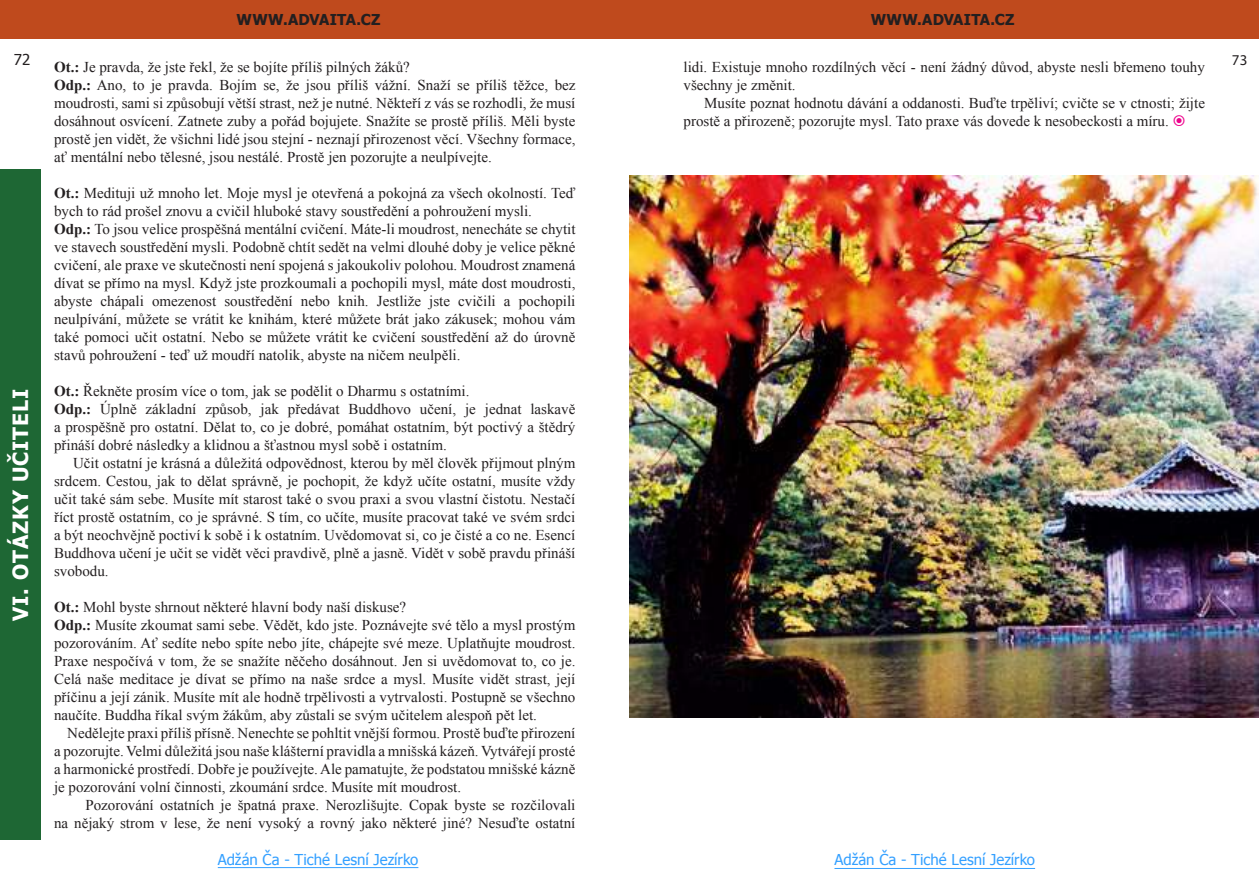
<style>
.page{position:relative;width:1259px;height:893px;background:#fff}
.page>*{position:absolute;margin:0;border:0;box-sizing:border-box;transform-origin:0 0}
.t1{font:700 21px "Tahoma";letter-spacing:.045em;color:#fff}
.t2{font:15px/18px "Times New Roman";color:#231f20}
.t3{font:15px "Tahoma";color:#34a0ff}
.t4{font:700 15px "Tahoma";letter-spacing:.015em;color:#231f20}
.t5{font:15px "Tahoma";color:#231f20}
.t6{font:15px "Myriad Pro";color:#231f20}
.s1{font-weight:700}
</style>
<div class="page">
<div style="left:0;top:0;width:629px;height:38px;background:#bf4a1d"></div>
<hr style="left:218px;top:867px;width:200px;height:1px;background:#34a0ff">
<div style="left:0;top:170px;width:40px;height:670px;background:#1e6734"></div>
<div style="left:629px;top:0;width:630px;height:38px;background:#bf4a1d"></div>
<hr style="left:834px;top:868px;width:201px;height:1px;background:#34a0ff">
<img style="left:629px;top:176px;width:630px;height:542px">
<p class="t5" style="left:14px;top:50px;width:16px">72</p>
<h1 class="t1" style="left:6px;top:621px;width:230px;rotate:-90deg">VI. OTÁZKY UČITELI</h1>
<h1 class="t1" style="left:6px;top:537px;width:66px;rotate:-90deg">ÚVOD</h1>
<p class="t4" style="left:237px;top:9px;width:145px">WWW.ADVAITA.CZ</p>
<p class="t2" style="left:54px;top:58px;width:523px"><span class="s1">Ot.:</span> Je pravda, že jste řekl, že se bojíte příliš pilných žáků?<br><span class="s1">Odp.:</span> Ano, to je pravda. Bojím se, že jsou příliš vážní. Snaží se příliš těžce, bez moudrosti, sami si způsobují větší strast, než je nutné. Někteří z vás se rozhodli, že musí dosáhnout osvícení. Zatnete zuby a pořád bojujete. Snažíte se prostě příliš. Měli byste prostě jen vidět, že všichni lidé jsou stejní - neznají přirozenost věcí. Všechny formace, ať mentální nebo tělesné, jsou nestálé. Prostě jen pozorujte a neulpívejte.</p>
<p class="t2" style="left:54px;top:184px;width:523px"><span class="s1">Ot.:</span> Medituji už mnoho let. Moje mysl je otevřená a pokojná za všech okolností. Teď bych to rád prošel znovu a cvičil hluboké stavy soustředění a pohroužení mysli.<br><span class="s1">Odp.:</span> To jsou velice prospěšná mentální cvičení. Máte-li moudrost, nenecháte se chytit ve stavech soustředění mysli. Podobně chtít sedět na velmi dlouhé doby je velice pěkné cvičení, ale praxe ve skutečnosti není spojená s jakoukoliv polohou. Moudrost znamená dívat se přímo na mysl. Když jste prozkoumali a pochopili mysl, máte dost moudrosti, abyste chápali omezenost soustředění nebo knih. Jestliže jste cvičili a pochopili neulpívání, můžete se vrátit ke knihám, které můžete brát jako zákusek; mohou vám také pomoci učit ostatní. Nebo se můžete vrátit ke cvičení soustředění až do úrovně stavů pohroužení - teď už moudří natolik, abyste na ničem neulpěli.</p>
<p class="t2" style="left:54px;top:382px;width:523px"><span class="s1">Ot.:</span> Řekněte prosím více o tom, jak se podělit o Dharmu s ostatními.<br><span class="s1">Odp.:</span> Úplně základní způsob, jak předávat Buddhovo učení, je jednat laskavě a prospěšně pro ostatní. Dělat to, co je dobré, pomáhat ostatním, být poctivý a štědrý přináší dobré následky a klidnou a šťastnou mysl sobě i ostatním.</p>
<p class="t2" style="left:54px;top:454px;width:523px;text-align:justify;text-indent:19px">Učit ostatní je krásná a důležitá odpovědnost, kterou by měl člověk přijmout plným srdcem. Cestou, jak to dělat správně, je pochopit, že když učíte ostatní, musíte vždy učit také sám sebe. Musíte mít starost také o svou praxi a svou vlastní čistotu. Nestačí říct prostě ostatním, co je správné. S tím, co učíte, musíte pracovat také ve svém srdci a být neochvějně poctiví k sobě i k ostatním. Uvědomovat si, co je čisté a co ne. Esencí Buddhova učení je učit se vidět věci pravdivě, plně a jasně. Vidět v sobě pravdu přináší svobodu.</p>
<p class="t2" style="left:54px;top:598px;width:523px"><span class="s1">Ot.:</span> Mohl byste shrnout některé hlavní body naší diskuse?<br><span class="s1">Odp.:</span> Musíte zkoumat sami sebe. Vědět, kdo jste. Poznávejte své tělo a mysl prostým pozorováním. Ať sedíte nebo spíte nebo jíte, chápejte své meze. Uplatňujte moudrost.<br>Praxe nespočívá v tom, že se snažíte něčeho dosáhnout. Jen si uvědomovat to, co je.<br>Celá naše meditace je dívat se přímo na naše srdce a mysl. Musíte vidět strast, její příčinu a její zánik. Musíte mít ale hodně trpělivosti a vytrvalosti. Postupně se všechno naučíte. Buddha říkal svým žákům, aby zůstali se svým učitelem alespoň pět let.</p>
<p class="t2" style="left:54px;top:724px;width:523px;text-align:justify;text-indent:13px">Nedělejte praxi příliš přísně. Nenechte se pohltit vnější formou. Prostě buďte přirození a pozorujte. Velmi důležitá jsou naše klášterní pravidla a mnišská kázeň. Vytvářejí prosté a harmonické prostředí. Dobře je používejte. Ale pamatujte, že podstatou mnišské kázně je pozorování volní činnosti, zkoumání srdce. Musíte mít moudrost.</p>
<p class="t2" style="left:54px;top:796px;width:523px;text-align:right">Pozorování ostatních je špatná praxe. Nerozlišujte. Copak byste se rozčilovali<br>na nějaký strom v lese, že není vysoký a rovný jako některé jiné? Nesuďte ostatní</p>
<p class="t3" style="left:218px;top:849px;width:202px">Adžán Ča - Tiché Lesní Jezírko</p>
<p class="t4" style="left:870px;top:9px;width:145px">WWW.ADVAITA.CZ</p>
<p class="t2" style="left:683px;top:58px;width:523px">lidi. Existuje mnoho rozdílných věcí - není žádný důvod, abyste nesli břemeno touhy všechny je změnit.</p>
<p class="t2" style="left:683px;top:94px;width:523px;text-indent:21px">Musíte poznat hodnotu dávání a oddanosti. Buďte trpěliví; cvičte se v ctnosti; žijte prostě a přirozeně; pozorujte mysl. Tato praxe vás dovede k nesobeckosti a míru.</p>
<p class="t6" style="left:1232px;top:51px;width:8px">73</p>
<p class="t3" style="left:834px;top:850px;width:202px">Adžán Ča - Tiché Lesní Jezírko</p>
</div>
